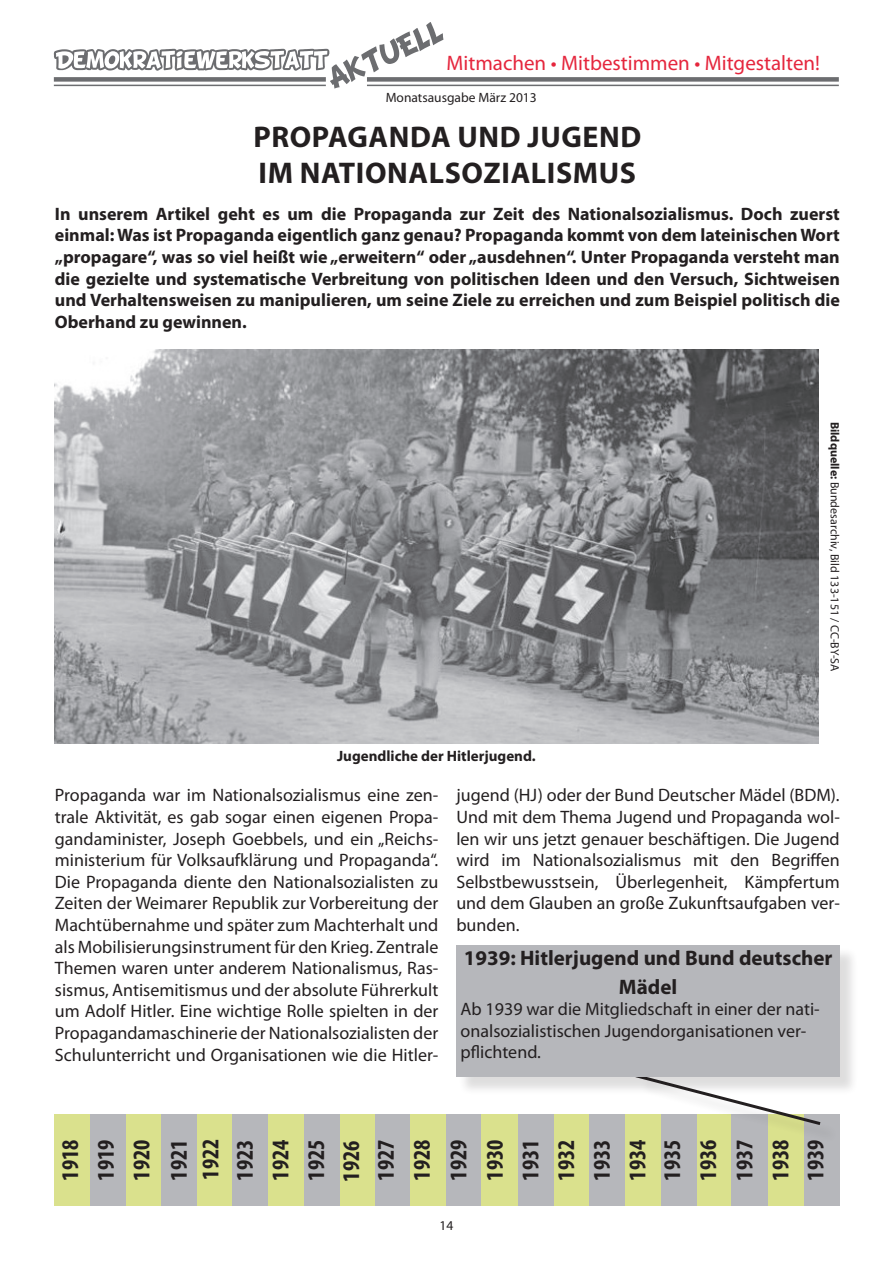
<style>
.page{position:relative;width:893px;height:1263px;background:#fff}
.page>*{position:absolute;margin:0;border:0;box-sizing:border-box;transform-origin:0 0}
.t1{font:700 30px "Myriad Pro";letter-spacing:.02em;color:#231f20}
.t2{font:700 condensed 24px "Myriad Pro";color:#231f20}
.t3{font:700 21px/28.8px "Myriad Pro";color:#231f20;text-align:center}
.t4{font:21px "Myriad Pro";color:#e5263d}
.t5{font:18px/21.6px "Myriad Pro";color:#231f20;text-align:justify}
.t6{font:700 18px/21.6px "Myriad Pro";color:#231f20;text-align:justify}
.t7{font:700 15px "Myriad Pro";color:#231f20}
.t8{font:13.5px "Myriad Pro";color:#231f20}
.t9{font:12px "Myriad Pro";color:#231f20}
.s1{font-weight:700}
</style>
<div class="page">
<div style="left:367px;top:77px;width:472px;height:5px;background:#6c6d70"></div>
<hr style="left:367px;top:85px;width:472px;height:1px;background:#6c6d70">
<svg style="left:54px;top:22px;width:389px;height:67px"></svg>
<div style="left:54px;top:1114px;width:786px;height:92px;background:#dae18d"></div>
<div style="left:161px;top:1114px;width:36px;height:92px;background:#b6b7bb"></div>
<div style="left:233px;top:1114px;width:35px;height:92px;background:#b6b7bb"></div>
<div style="left:304px;top:1114px;width:36px;height:92px;background:#b6b7bb"></div>
<div style="left:446px;top:1114px;width:35px;height:92px;background:#b6b7bb"></div>
<div style="left:375px;top:1114px;width:34px;height:92px;background:#b6b7bb"></div>
<div style="left:518px;top:1114px;width:35px;height:92px;background:#b6b7bb"></div>
<div style="left:589px;top:1114px;width:36px;height:92px;background:#b6b7bb"></div>
<div style="left:661px;top:1114px;width:35px;height:92px;background:#b6b7bb"></div>
<div style="left:731px;top:1114px;width:36px;height:92px;background:#b6b7bb"></div>
<div style="left:803px;top:1114px;width:36px;height:92px;background:#b6b7bb"></div>
<div style="left:90px;top:1114px;width:36px;height:92px;background:#b6b7bb"></div>
<img style="left:55px;top:350px;width:763px;height:394px">
<div style="left:638px;top:1076px;width:199px;height:66px;background:#231f20;opacity:.15"></div>
<svg style="left:638px;top:1095px;width:186px;height:32px"></svg>
<div style="left:459px;top:947px;width:400px;height:148px;background:#231f20;opacity:.15"></div>
<div style="left:456px;top:945px;width:384px;height:131px;background:#b6b7bb"></div>
<p class="t4" style="left:446px;top:50px;width:375px">Mitmachen • Mitbestimmen • Mitgestalten!</p>
<p class="t8" style="left:386px;top:89px;width:153px">Monatsausgabe März 2013</p>
<p class="t1" style="left:253px;top:117px;width:389px">PROPAGANDA UND JUGEND</p>
<p class="t1" style="left:259px;top:153px;width:379px">IM NATIONALSOZIALISMUS</p>
<p class="t6" style="left:55px;top:202px;width:786px">In unserem Artikel geht es um die Propaganda zur Zeit des Nationalsozialismus. Doch zuerst einmal: Was ist Propaganda eigentlich ganz genau? Propaganda kommt von dem lateinischen Wort „propagare“, was so viel heißt wie „erweitern“ oder „ausdehnen“. Unter Propaganda versteht man die gezielte und systematische Verbreitung von politischen Ideen und den Versuch, Sichtweisen und Verhaltensweisen zu manipulieren, um seine Ziele zu erreichen und zum Beispiel politisch die Oberhand zu gewinnen.</p>
<p class="t7" style="left:337px;top:746px;width:200px">Jugendliche der Hitlerjugend.</p>
<p class="t9" style="left:842px;top:422px;width:251px;rotate:90deg"><span class="s1">Bildquelle:</span> Bundesarchiv, Bild 133-151 / CC-BY-SA</p>
<p class="t5" style="left:55px;top:784px;width:385px">Propaganda war im Nationalsozialismus eine zen&shy;trale Aktivität, es gab sogar einen eigenen Propa&shy;gandaminister, Joseph Goebbels, und ein „Reichs&shy;ministerium für Volksaufklärung und Propaganda“.<br>Die Propaganda diente den Nationalsozialisten zu Zeiten der Weimarer Republik zur Vorbereitung der Machtübernahme und später zum Machterhalt und als Mobilisierungsinstrument für den Krieg. Zentrale Themen waren unter anderem Nationalismus, Ras&shy;sismus, Antisemitismus und der absolute Führerkult um Adolf Hitler. Eine wichtige Rolle spielten in der Propagandamaschinerie der Nationalsozialisten der Schulunterricht und Organisationen wie die Hitler-</p>
<p class="t5" style="left:456px;top:784px;width:385px">jugend (HJ) oder der Bund Deutscher Mädel (BDM).</p>
<p class="t5" style="left:456px;top:806px;width:385px">Und mit dem Thema Jugend und Propaganda wol&shy;len wir uns jetzt genauer beschäftigen. Die Jugend wird im Nationalsozialismus mit den Begriffen Selbstbewusstsein, Überlegenheit, Kämpfertum und dem Glauben an große Zukunftsaufgaben ver&shy;bunden.</p>
<p class="t3" style="left:464px;top:942px;width:370px">1939: Hitlerjugend und Bund deutscher<br>Mädel</p>
<p class="t5" style="left:461px;top:998px;width:361px;text-align:left">Ab 1939 war die Mitgliedschaft in einer der nati&shy;onalsozialistischen Jugendorganisationen ver&shy;pflichtend.</p>
<p class="t2" style="left:55px;top:1180px;width:42px;rotate:-90deg">1918</p>
<p class="t2" style="left:91px;top:1180px;width:42px;rotate:-90deg">1919</p>
<p class="t2" style="left:127px;top:1180px;width:42px;rotate:-90deg">1920</p>
<p class="t2" style="left:164px;top:1180px;width:42px;rotate:-90deg">1921</p>
<p class="t2" style="left:195px;top:1179px;width:42px;rotate:-90deg">1922</p>
<p class="t2" style="left:230px;top:1180px;width:42px;rotate:-90deg">1923</p>
<p class="t2" style="left:266px;top:1180px;width:42px;rotate:-90deg">1924</p>
<p class="t2" style="left:301px;top:1180px;width:42px;rotate:-90deg">1925</p>
<p class="t2" style="left:336px;top:1182px;width:42px;rotate:-90deg">1926</p>
<p class="t2" style="left:371px;top:1180px;width:42px;rotate:-90deg">1927</p>
<p class="t2" style="left:407px;top:1180px;width:42px;rotate:-90deg">1928</p>
<p class="t2" style="left:444px;top:1180px;width:42px;rotate:-90deg">1929</p>
<p class="t2" style="left:480px;top:1180px;width:42px;rotate:-90deg">1930</p>
<p class="t2" style="left:515px;top:1180px;width:42px;rotate:-90deg">1931</p>
<p class="t2" style="left:551px;top:1180px;width:42px;rotate:-90deg">1932</p>
<p class="t2" style="left:587px;top:1180px;width:42px;rotate:-90deg">1933</p>
<p class="t2" style="left:622px;top:1180px;width:42px;rotate:-90deg">1934</p>
<p class="t2" style="left:657px;top:1180px;width:42px;rotate:-90deg">1935</p>
<p class="t2" style="left:693px;top:1180px;width:42px;rotate:-90deg">1936</p>
<p class="t2" style="left:729px;top:1180px;width:42px;rotate:-90deg">1937</p>
<p class="t2" style="left:765px;top:1180px;width:42px;rotate:-90deg">1938</p>
<p class="t2" style="left:800px;top:1180px;width:42px;rotate:-90deg">1939</p>
<p class="t8" style="left:440px;top:1217px;width:15px">14</p>
</div>
